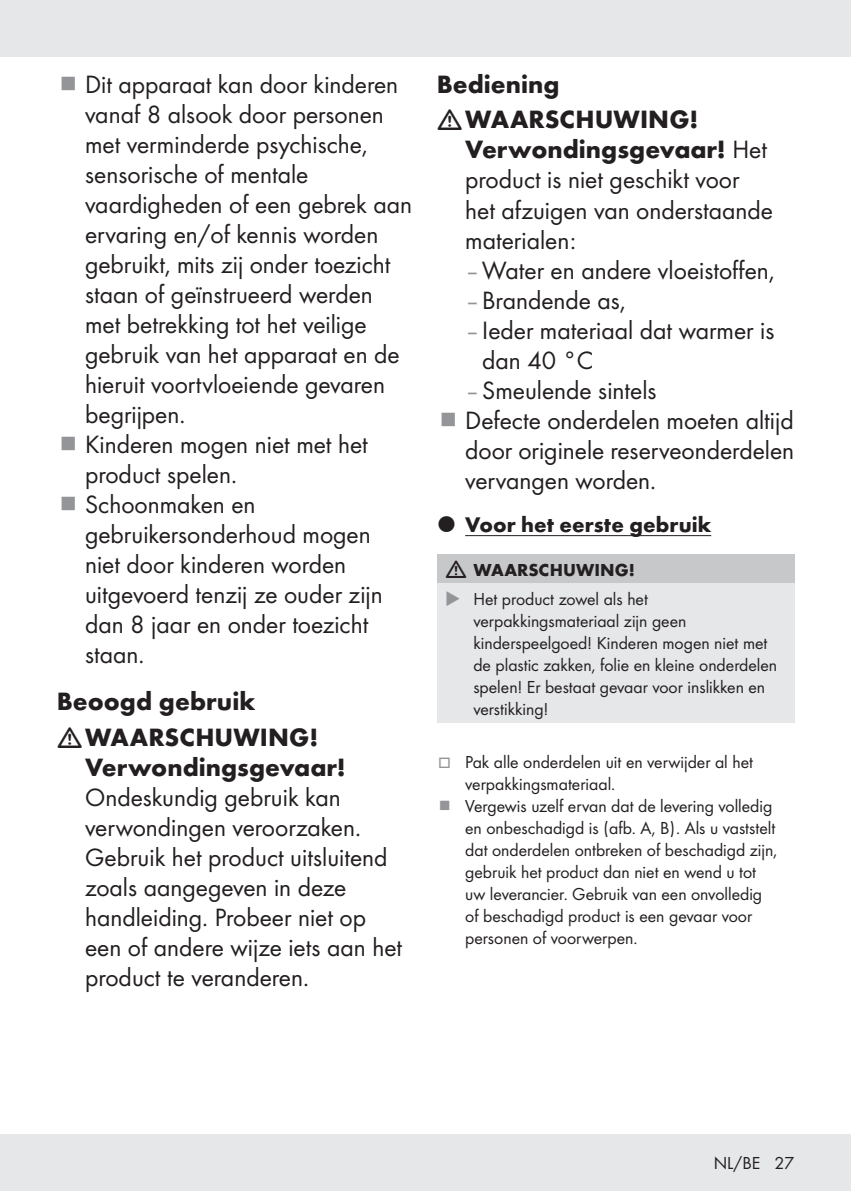
<style>
.page{position:relative;width:851px;height:1191px;background:#fff}
.page>*{position:absolute;margin:0;border:0;box-sizing:border-box;transform-origin:0 0}
.t1{font:26px/30px "Futura Boo";color:#231f20}
.Headline-03_SB{font:700 26px "Futura";color:#231f20}
.t2{font:700 22px "Futura";color:#231f20}
.t3{font:18px/22px "Futura Boo";color:#231f20}
.t4{font:700 18px "Futura";color:#231f20}
.s1{font-family:"Futura";font-weight:700}
.s2{color:#939598}
</style>
<div class="page">
<div style="left:0;top:1134px;width:850px;height:57px;background:#e6e7e9"></div>
<div style="left:0;top:0;width:850px;height:57px;background:#e6e7e9"></div>
<hr style="left:465px;top:535px;width:246px;height:1px;background:#231f20">
<div style="left:437px;top:554px;width:357px;height:29px;background:#c7c8ca"></div>
<div style="left:437px;top:583px;width:357px;height:139px;background:#e6e7e9"></div>
<p class="t1" style="left:85px;top:68px;width:328px">Dit apparaat kan door kinderen vanaf 8 alsook door personen met verminderde psychische, sensorische of mentale vaardigheden of een gebrek aan ervaring en/of kennis worden gebruikt, mits zij onder toezicht staan of geïnstrueerd werden met betrekking tot het veilige gebruik van het apparaat en de hieruit voortvloeiende gevaren begrijpen.</p>
<p class="t1" style="left:85px;top:428px;width:284px">Kinderen mogen niet met het product spelen.</p>
<p class="t1" style="left:85px;top:488px;width:299px">Schoonmaken en gebruikersonderhoud mogen niet door kinderen worden uitgevoerd tenzij ze ouder zijn dan 8 jaar en onder toezicht staan.</p>
<p class="Headline-03_SB" style="left:57px;top:682px;width:200px">Beoogd gebruik</p>
<p class="t1" style="left:85px;top:720px;width:318px"><span class="s1">WAARSCHUWING!<br>Verwondingsgevaar!<br></span>Ondeskundig gebruik kan verwondingen veroorzaken.<br>Gebruik het product uitsluitend zoals aangegeven in deze handleiding. Probeer niet op een of andere wijze iets aan het product te veranderen.</p>
<p class="Headline-03_SB" style="left:437px;top:65px;width:124px">Bediening</p>
<p class="t1" style="left:465px;top:103px;width:309px"><span class="s1">WAARSCHUWING!<br>Verwondingsgevaar!</span> Het product is niet geschikt voor het afzuigen van onderstaande materialen:</p>
<p class="t1" style="left:465px;top:253px;width:311px"><span class="s2">–</span>Water en andere vloeistoffen,</p>
<p class="t1" style="left:465px;top:283px;width:162px"><span class="s2">–</span>Brandende as,</p>
<p class="t1" style="left:482px;top:313px;width:294px;text-indent:-17px"><span class="s2">–</span>Ieder materiaal dat warmer is dan 40 °C</p>
<p class="t1" style="left:465px;top:373px;width:193px"><span class="s2">–</span>Smeulende sintels</p>
<p class="t1" style="left:465px;top:403px;width:330px;text-align:justify">Defecte onderdelen moeten altijd door originele reserveonderdelen vervangen worden.</p>
<p class="t2" style="left:465px;top:508px;width:247px">Voor het eerste gebruik</p>
<p class="t4" style="left:473px;top:556px;width:163px">WAARSCHUWING!</p>
<p class="t3" style="left:473px;top:586px;width:305px;text-indent:-28px"><span class="s2">◆</span> Het product zowel als het verpakkingsmateriaal zijn geen kinderspeelgoed! Kinderen mogen niet met de plastic zakken, folie en kleine onderdelen spelen! Er bestaat gevaar voor inslikken en verstikking!</p>
<p class="t3" style="left:465px;top:749px;width:289px;text-indent:-27px"><span class="s2">□</span> Pak alle onderdelen uit en verwijder al het verpakkingsmateriaal.</p>
<p class="t3" style="left:465px;top:793px;width:313px">Vergewis uzelf ervan dat de levering volledig en onbeschadigd is (afb. A, B). Als u vaststelt dat onderdelen ontbreken of beschadigd zijn, gebruik het product dan niet en wend u tot uw leverancier. Gebruik van een onvolledig of beschadigd product is een gevaar voor personen of voorwerpen.</p>
<p class="t3" style="left:713px;top:1151px;width:82px">NL/BE 27</p>
</div>
